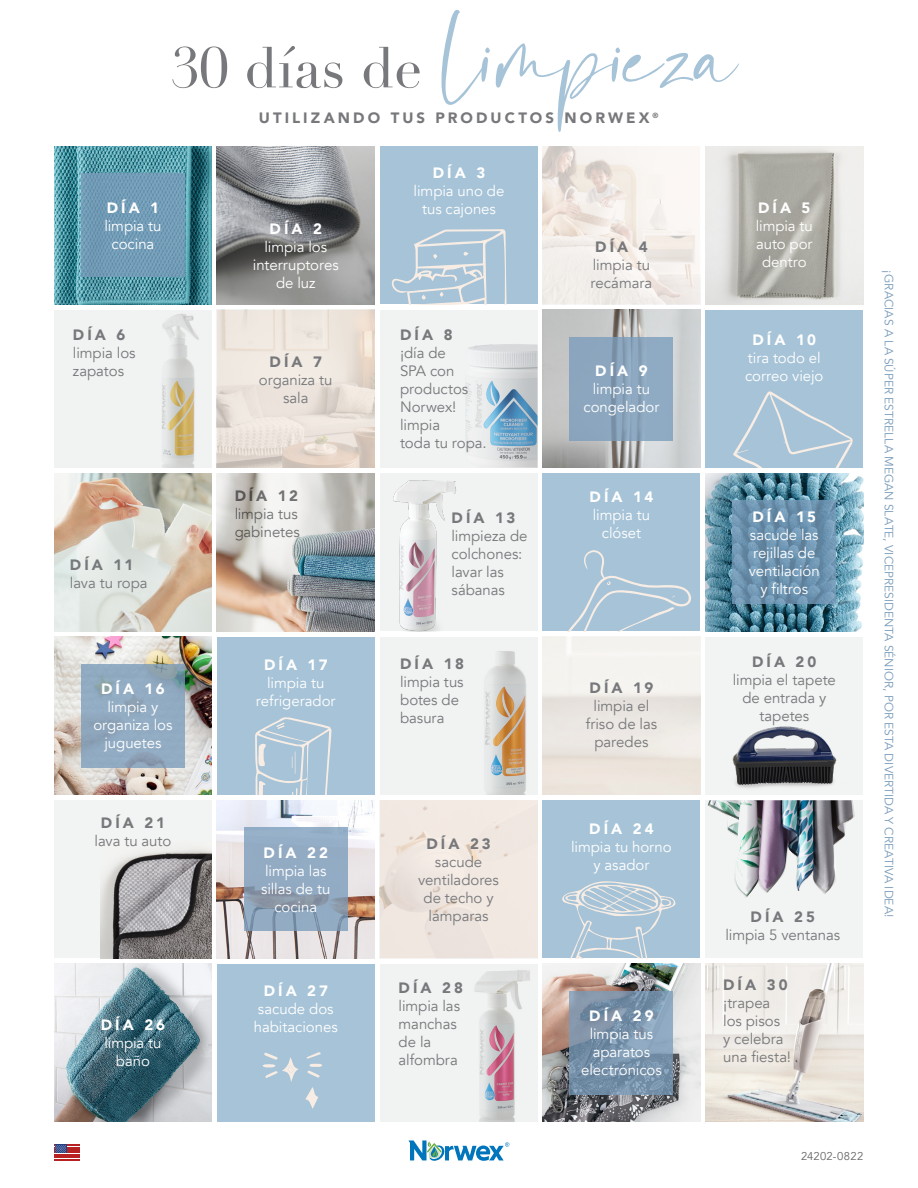
<style>
.page{position:relative;width:918px;height:1188px;background:#fff}
.page>*{position:absolute;margin:0;border:0;box-sizing:border-box;transform-origin:0 0}
.t1{font:143.4px "The Rickon";letter-spacing:-.01em;color:#a6c3d7}
.t2{font:56.25px "Didot";color:#77787b}
.t3{font:15px/18px "Avenir";letter-spacing:-.005em;color:#77787b}
.t4{font:15px/18px "Avenir";letter-spacing:-.005em;color:#fff;text-align:center}
.t5{font:900 15px "Avenir";letter-spacing:.205em;color:#77787b}
.t6{font:900 15px "Avenir";letter-spacing:.205em;color:#fff}
.t7{font:12px "Avenir";color:#7a9cbb}
.t8{font:11.25px "Avenir";letter-spacing:.02em;color:#636466}
.t9{font:900 7.5px "Avenir";color:#77787b}
</style>
<div class="page">
<img style="left:54px;top:146px;width:158px;height:158px">
<img style="left:54px;top:473px;width:158px;height:158px">
<div style="left:54px;top:310px;width:158px;height:158px;background:#f1f2f2"></div>
<img style="left:162px;top:314px;width:37px;height:154px">
<img style="left:217px;top:146px;width:158px;height:158px">
<img style="left:217px;top:473px;width:158px;height:158px">
<img style="left:217px;top:310px;width:158px;height:158px">
<div style="left:380px;top:146px;width:158px;height:158px;background:#a6c3d7"></div>
<svg style="left:392px;top:229px;width:115px;height:75px"></svg>
<div style="left:380px;top:473px;width:158px;height:158px;background:#f1f2f2"></div>
<img style="left:393px;top:480px;width:63px;height:151px">
<svg style="left:380px;top:310px;width:158px;height:158px;fill:#f1f2f2"></svg>
<img style="left:465px;top:344px;width:48px;height:29px">
<img style="left:542px;top:146px;width:158px;height:158px">
<div style="left:542px;top:473px;width:158px;height:158px;background:#a6c3d7"></div>
<svg style="left:568px;top:550px;width:123px;height:81px"></svg>
<img style="left:542px;top:310px;width:158px;height:158px">
<img style="left:705px;top:146px;width:158px;height:158px">
<img style="left:705px;top:473px;width:158px;height:158px">
<div style="left:705px;top:310px;width:158px;height:158px;background:#a6c3d7"></div>
<svg style="left:733px;top:391px;width:120px;height:77px"></svg>
<svg style="left:409px;top:1140px;width:100px;height:21px"></svg>
<svg style="left:55px;top:1145px;width:25px;height:15px"></svg>
<div style="left:54px;top:800px;width:158px;height:158px;background:#f2f3f3"></div>
<img style="left:100px;top:848px;width:112px;height:110px">
<img style="left:54px;top:964px;width:158px;height:158px">
<img style="left:217px;top:800px;width:158px;height:158px">
<div style="left:217px;top:964px;width:158px;height:158px;background:#a6c3d7"></div>
<img style="left:380px;top:800px;width:158px;height:158px">
<div style="left:380px;top:964px;width:158px;height:158px;background:#f1f2f2"></div>
<div style="left:542px;top:800px;width:158px;height:158px;background:#a6c3d7"></div>
<svg style="left:562px;top:881px;width:114px;height:77px"></svg>
<img style="left:542px;top:964px;width:158px;height:158px">
<div style="left:705px;top:800px;width:158px;height:158px;background:#f2f3f3"></div>
<img style="left:707px;top:800px;width:148px;height:98px">
<img style="left:706px;top:964px;width:157px;height:158px">
<img style="left:54px;top:637px;width:158px;height:158px">
<div style="left:217px;top:637px;width:158px;height:158px;background:#a6c3d7"></div>
<svg style="left:255px;top:717px;width:77px;height:78px"></svg>
<div style="left:380px;top:637px;width:158px;height:158px;background:#f1f2f2"></div>
<div style="left:705px;top:637px;width:158px;height:158px;background:#f2f3f3"></div>
<svg style="left:81px;top:173px;width:104px;height:104px;background:#719bb6"></svg>
<svg style="left:570px;top:337px;width:103px;height:104px;background:#8aa5bd"></svg>
<svg style="left:732px;top:500px;width:104px;height:104px;background:#6d92af"></svg>
<svg style="left:81px;top:664px;width:104px;height:104px;background:#8fa8be"></svg>
<svg style="left:244px;top:827px;width:104px;height:104px;background:#8fa7be"></svg>
<svg style="left:570px;top:991px;width:103px;height:104px;background:#7a93ab"></svg>
<img style="left:484px;top:651px;width:42px;height:144px">
<img style="left:474px;top:970px;width:56px;height:152px">
<img style="left:727px;top:726px;width:117px;height:85px">
<svg style="left:305px;top:1087px;width:13px;height:22px"></svg>
<svg style="left:307px;top:1052px;width:15px;height:26px"></svg>
<svg style="left:262px;top:1053px;width:37px;height:29px"></svg>
<p class="t6" style="left:107px;top:194px;width:54px">DÍA 1</p>
<p class="t4" style="left:104px;top:217px;width:59px">limpia tu cocina</p>
<p class="t5" style="left:73px;top:322px;width:54px">DÍA 6</p>
<p class="t3" style="left:73px;top:344px;width:64px">limpia los zapatos</p>
<p class="t5" style="left:70px;top:551px;width:65px">DÍA 11</p>
<p class="t3" style="left:70px;top:574px;width:79px">lava tu ropa</p>
<p class="t6" style="left:101px;top:676px;width:65px">DÍA 16</p>
<p class="t4" style="left:93px;top:698px;width:81px">limpia y organiza los juguetes</p>
<p class="t5" style="left:101px;top:809px;width:66px">DÍA 21</p>
<p class="t3" style="left:95px;top:832px;width:78px">lava tu auto</p>
<p class="t6" style="left:101px;top:1012px;width:66px">DÍA 26</p>
<p class="t4" style="left:104px;top:1034px;width:59px">limpia tu baño</p>
<h1 class="t1" style="left:444px;top:-24px;width:296px">limpieza</h1>
<h2 class="t2" style="left:244px;top:34px;width:179px">días de</h2>
<p class="t5" style="left:259px;top:105px;width:392px">UTILIZANDO TUS PRODUCTOS NORWEX</p>
<p class="t9" style="left:652px;top:109px;width:7px">®</p>
<p class="t6" style="left:270px;top:215px;width:54px">DÍA 2</p>
<p class="t4" style="left:253px;top:238px;width:87px">limpia los interruptores de luz</p>
<p class="t6" style="left:433px;top:160px;width:54px">DÍA 3</p>
<p class="t4" style="left:414px;top:182px;width:92px">limpia uno de tus cajones</p>
<p class="t5" style="left:595px;top:233px;width:54px">DÍA 4</p>
<p class="t3" style="left:591px;top:256px;width:63px">limpia tu recámara</p>
<p class="t6" style="left:758px;top:194px;width:54px">DÍA 5</p>
<p class="t4" style="left:756px;top:217px;width:59px">limpia tu auto por dentro</p>
<p class="t5" style="left:270px;top:349px;width:54px">DÍA 7</p>
<p class="t3" style="left:259px;top:371px;width:75px;text-align:center">organiza tu sala</p>
<p class="t5" style="left:234px;top:482px;width:65px">DÍA 12</p>
<p class="t3" style="left:234px;top:505px;width:67px">limpia tus gabinetes</p>
<p class="t5" style="left:400px;top:322px;width:54px">DÍA 8</p>
<p class="t3" style="left:400px;top:344px;width:88px">¡día de<br>SPA con productos<br>Norwex! limpia<br>toda tu ropa.</p>
<p class="t5" style="left:452px;top:505px;width:65px">DÍA 13</p>
<p class="t3" style="left:452px;top:527px;width:78px">limpieza de colchones: lavar las sábanas</p>
<p class="t6" style="left:595px;top:358px;width:54px">DÍA 9</p>
<p class="t4" style="left:584px;top:380px;width:77px">limpia tu congelador</p>
<p class="t6" style="left:590px;top:484px;width:65px">DÍA 14</p>
<p class="t4" style="left:593px;top:506px;width:59px">limpia tu clóset</p>
<p class="t5" style="left:400px;top:650px;width:65px">DÍA 18</p>
<p class="t3" style="left:400px;top:673px;width:65px">limpia tus botes de basura</p>
<p class="t6" style="left:264px;top:652px;width:65px">DÍA 17</p>
<p class="t4" style="left:256px;top:674px;width:81px">limpia tu refrigerador</p>
<p class="t5" style="left:590px;top:674px;width:65px">DÍA 19</p>
<p class="t3" style="left:586px;top:697px;width:73px;text-align:center">limpia el friso de las paredes</p>
<p class="t6" style="left:264px;top:839px;width:66px">DÍA 22</p>
<p class="t4" style="left:261px;top:862px;width:71px">limpia las sillas de tu cocina</p>
<p class="t6" style="left:264px;top:977px;width:66px">DÍA 27</p>
<p class="t4" style="left:254px;top:1000px;width:85px;text-align:left">sacude dos habitaciones</p>
<p class="t5" style="left:426px;top:830px;width:66px">DÍA 23</p>
<p class="t3" style="left:418px;top:853px;width:82px;text-align:center">sacude ventiladores de techo y lámparas</p>
<p class="t5" style="left:399px;top:974px;width:66px">DÍA 28</p>
<p class="t3" style="left:399px;top:997px;width:63px">limpia las manchas de la alfombra</p>
<p class="t6" style="left:589px;top:815px;width:66px">DÍA 24</p>
<p class="t4" style="left:571px;top:838px;width:102px">limpia tu horno y asador</p>
<p class="t6" style="left:589px;top:1003px;width:66px">DÍA 29</p>
<p class="t4" style="left:581px;top:1025px;width:82px">limpia tus aparatos electrónicos</p>
<p class="t6" style="left:753px;top:326px;width:65px">DÍA 10</p>
<p class="t4" style="left:745px;top:349px;width:80px;text-align:left">tira todo el correo viejo</p>
<p class="t6" style="left:752px;top:503px;width:65px">DÍA 15</p>
<p class="t4" style="left:749px;top:526px;width:72px">sacude las rejillas de ventilación y filtros</p>
<p class="t5" style="left:752px;top:649px;width:66px">DÍA 20</p>
<p class="t3" style="left:733px;top:671px;width:105px;text-align:center">limpia el tapete de entrada y tapetes</p>
<p class="t5" style="left:751px;top:904px;width:66px">DÍA 25</p>
<p class="t3" style="left:725px;top:926px;width:116px">limpia 5 ventanas</p>
<p class="t5" style="left:723px;top:971px;width:66px">DÍA 30</p>
<p class="t3" style="left:723px;top:994px;width:69px">¡trapea los pisos<br>y celebra una fiesta!</p>
<p class="t7" style="left:896px;top:270px;width:649px;rotate:90deg">¡GRACIAS A LA SÚPER ESTRELLA MEGAN SLATE, VICEPRESIDENTA SÉNIOR, POR ESTA DIVERTIDA Y CREATIVA IDEA!</p>
<p class="t8" style="left:801px;top:1149px;width:64px">24202-0822</p>
</div>
